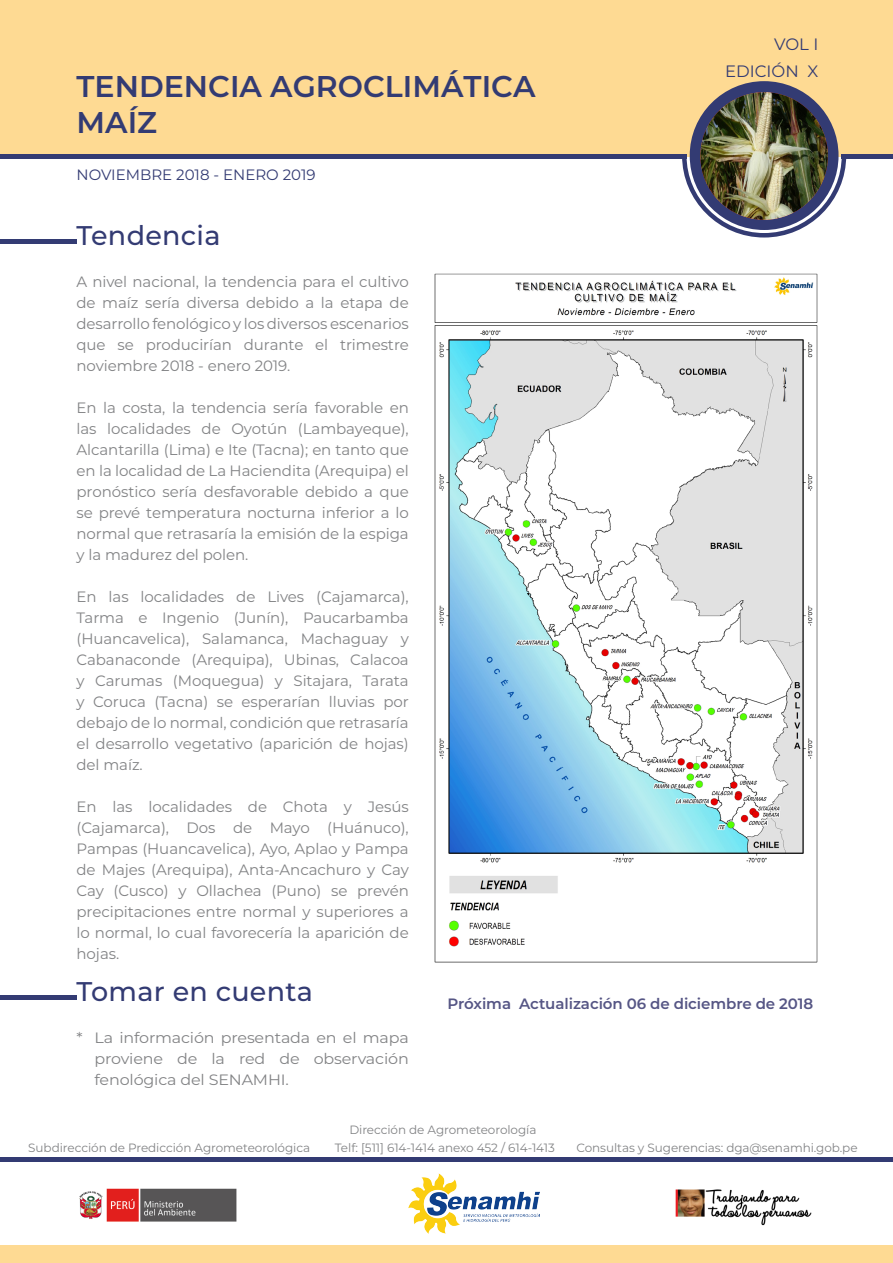
<style>
.page{position:relative;width:893px;height:1263px;background:#fff}
.page>*{position:absolute;margin:0;border:0;box-sizing:border-box;transform-origin:0 0}
.TITULO_BLANCO{font:600 30px "Montserrat";color:#333b73}
.SUBTITULO-MONS_MED{font:500 27px "Montserrat";letter-spacing:.01em;color:#333b73}
.t1{font:16.5px/27px "Montserrat";color:#333b73;text-align:right}
.TEXTO_MONSER-REG{font:15px/21px "Montserrat";letter-spacing:-.005em;color:#828385;text-align:justify}
.TEXTO_CON_TAB{font:15px/21px "Montserrat";letter-spacing:-.01em;color:#828385;text-align:justify;scale:1.06 1}
.actualizacion{font:600 15px "Montserrat";letter-spacing:-.005em;color:#565685}
.DECADA{font:15px "Montserrat";color:#333b73}
.direccion{font:12px "Montserrat";letter-spacing:-.005em;color:#828385}
</style>
<div class="page">
<div style="left:0;top:0;width:893px;height:157px;background:#feda93"></div>
<svg style="left:682px;top:155px;width:164px;height:82px"></svg>
<hr style="left:0;top:155px;width:687px;height:4px;background:#333b73">
<div style="left:0;top:239px;width:77px;height:5px;background:#333b73"></div>
<div style="left:0;top:995px;width:77px;height:5px;background:#333b73"></div>
<hr style="left:841px;top:155px;width:52px;height:4px;background:#333b73">
<div style="left:690px;top:81px;width:148px;height:149px;background:#333b73;border-radius:50%"></div>
<img style="left:700px;top:92px;width:128px;height:128px;border-radius:64px">
<div style="left:0;top:1245px;width:893px;height:18px;background:#feda93"></div>
<hr style="left:0;top:1158px;width:893px;height:4px;background:#333b73">
<img style="left:79px;top:1188px;width:158px;height:34px">
<img style="left:409px;top:1174px;width:130px;height:59px">
<img style="left:675px;top:1189px;width:137px;height:37px">
<img style="left:434px;top:273px;width:384px;height:690px">
<p class="TITULO_BLANCO" style="left:77px;top:65px;width:460px">TENDENCIA AGROCLIMÁTICA</p>
<p class="TITULO_BLANCO" style="left:77px;top:101px;width:82px">MAÍZ</p>
<p class="DECADA" style="left:77px;top:164px;width:241px">NOVIEMBRE 2018 - ENERO 2019</p>
<p class="SUBTITULO-MONS_MED" style="left:77px;top:216px;width:146px">Tendencia</p>
<p class="TEXTO_MONSER-REG" style="left:77px;top:270px;width:334px">A nivel nacional, la tendencia para el cultivo de maíz sería diversa debido a la etapa de desarrollo fenológico y los diversos escenarios que se producirían durante el trimestre noviembre 2018 - enero 2019.</p>
<p class="TEXTO_MONSER-REG" style="left:77px;top:396px;width:334px">En la costa, la tendencia sería favorable en las localidades de Oyotún (Lambayeque), Alcantarilla (Lima) e Ite (Tacna); en tanto que en la localidad de La Haciendita (Arequipa) el pronóstico sería desfavorable debido a que se prevé temperatura nocturna inferior a lo normal que retrasaría la emisión de la espiga y la madurez del polen.</p>
<p class="TEXTO_MONSER-REG" style="left:77px;top:585px;width:334px">En las localidades de Lives (Cajamarca), Tarma e Ingenio (Junín), Paucarbamba (Huancavelica), Salamanca, Machaguay y Cabanaconde (Arequipa), Ubinas, Calacoa y Carumas (Moquegua) y Sitajara, Tarata y Coruca (Tacna) se esperarían lluvias por debajo de lo normal, condición que retrasaría el desarrollo vegetativo (aparición de hojas) del maíz.</p>
<p class="TEXTO_MONSER-REG" style="left:77px;top:795px;width:334px">En las localidades de Chota y Jesús (Cajamarca), Dos de Mayo (Huánuco), Pampas (Huancavelica), Ayo, Aplao y Pampa de Majes (Arequipa), Anta-Ancachuro y Cay Cay (Cusco) y Ollachea (Puno) se prevén precipitaciones entre normal y superiores a lo normal, lo cual favorecería la aparición de hojas.</p>
<p class="t1" style="left:725px;top:30px;width:95px">VOL I<br>EDICIÓN X</p>
<p class="SUBTITULO-MONS_MED" style="left:77px;top:972px;width:238px">Tomar en cuenta</p>
<p class="TEXTO_CON_TAB" style="left:95px;top:1026px;width:298px;text-indent:-18px">* La información presentada en el mapa proviene de la red de observación fenológica del SENAMHI.</p>
<p class="actualizacion" style="left:448px;top:993px;width:367px">Próxima Actualización 06 de diciembre de 2018</p>
<p class="direccion" style="left:349px;top:1122px;width:189px">Dirección de Agrometeorología</p>
<p class="direccion" style="left:28px;top:1139px;width:283px">Subdirección de Predicción Agrometeorológica</p>
<p class="direccion" style="left:335px;top:1139px;width:222px">Telf: [511] 614-1414 anexo 452 / 614-1413</p>
<p class="direccion" style="left:576px;top:1139px;width:283px">Consultas y Sugerencias: dga@senamhi.gob.pe</p>
</div>
